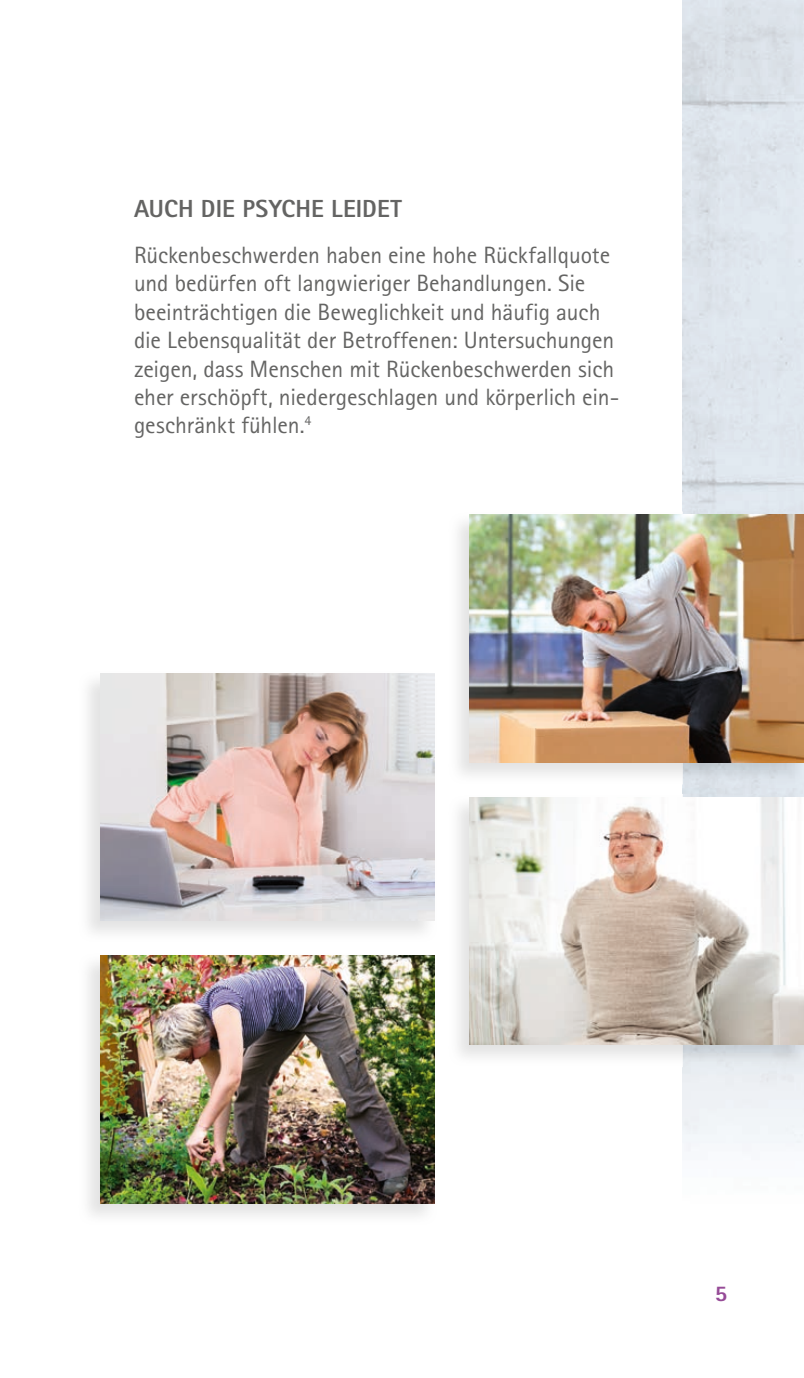
<style>
.page{position:relative;width:804px;height:1378px;background:#fff}
.page>*{position:absolute;margin:0;border:0;box-sizing:border-box;transform-origin:0 0}
.t1{font:800 24.75px "Rotis Sans Serif";letter-spacing:.005em;color:#646463}
.t2{font:23.62px/28.3px "Rotis Sans Serif";letter-spacing:-.005em;color:#646463}
.t3{font:800 22.5px "Rotis Sans Serif";color:#964b97}
</style>
<div class="page">
<img style="left:469px;top:797px;width:335px;height:248px">
<img style="left:458px;top:511px;width:346px;height:273px">
<img style="left:469px;top:515px;width:335px;height:247px">
<img style="left:88px;top:955px;width:347px;height:261px">
<img style="left:100px;top:955px;width:334px;height:248px">
<img style="left:100px;top:673px;width:334px;height:247px">
<p class="t1" style="left:134px;top:193px;width:269px">AUCH DIE PSYCHE LEIDET</p>
<p class="t2" style="left:134px;top:241px;width:487px">Rückenbeschwerden haben eine hohe Rückfallquote und bedürfen oft langwieriger Behandlungen. Sie beeinträchtigen die Beweglichkeit und häufig auch die Lebensqualität der Betroffenen: Untersuchungen zeigen, dass Menschen mit Rückenbeschwerden sich eher erschöpft, niedergeschlagen und körperlich ein&shy;geschränkt fühlen.<sup>4</sup></p>
<p class="t3" style="left:715px;top:1279px;width:14px">5</p>
</div>
